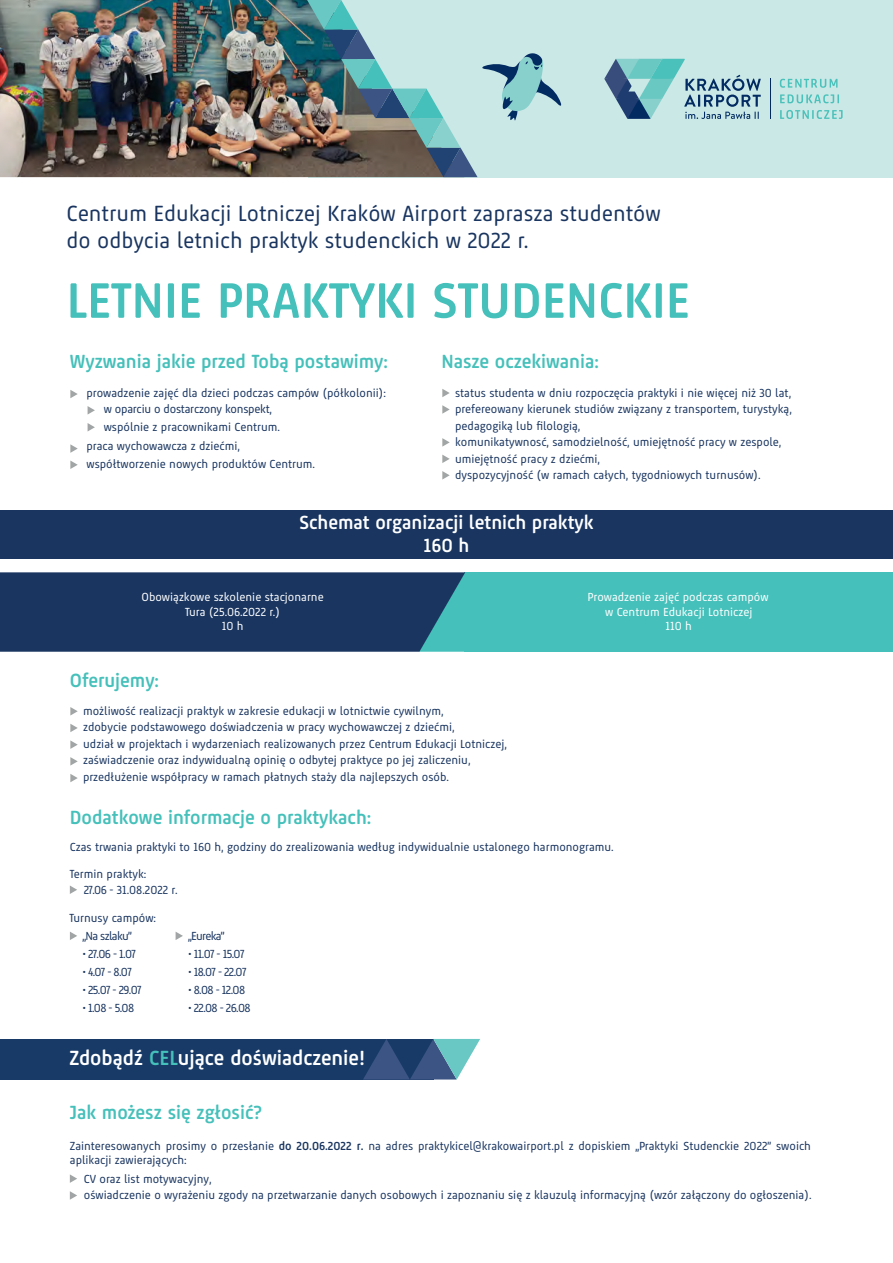
<style>
.page{position:relative;width:893px;height:1263px;background:#fff}
.page>*{position:absolute;margin:0;border:0;box-sizing:border-box;transform-origin:0 0}
.t1{font:700 51px "Krakow Airport";color:#45c0ba}
.t2{font:22.5px/27px "Krakow Airport";color:#193560}
.t3{font:700 21px "Krakow Airport";color:#fff}
.t4{font:700 19.5px "Krakow Airport";color:#45c0ba}
.t5{font:700 19.5px/23.4px "Krakow Airport";color:#fff;text-align:center}
.t6{font:12px/16.5px "Krakow Airport";color:#193560}
.t7{font:12px/14.4px "Krakow Airport";color:#fff;text-align:center}
.t8{font:12px "Krakow Airport";letter-spacing:-.055em;color:#193560}
.s1{color:#45c0ba}
.s2{font-weight:700}
</style>
<div class="page">
<div style="left:308px;top:0;width:585px;height:177px;background:#c9e8e6"></div>
<img style="left:0;top:0;width:307px;height:177px">
<svg style="left:70px;top:390px;width:8px;height:8px"></svg>
<svg style="left:70px;top:444px;width:8px;height:9px"></svg>
<svg style="left:70px;top:460px;width:8px;height:9px"></svg>
<svg style="left:88px;top:406px;width:7px;height:8px"></svg>
<svg style="left:88px;top:423px;width:7px;height:8px"></svg>
<svg style="left:442px;top:389px;width:8px;height:8px"></svg>
<svg style="left:442px;top:405px;width:8px;height:9px"></svg>
<svg style="left:442px;top:438px;width:8px;height:9px"></svg>
<svg style="left:442px;top:455px;width:8px;height:8px"></svg>
<svg style="left:442px;top:471px;width:8px;height:9px"></svg>
<svg style="left:70px;top:707px;width:8px;height:8px"></svg>
<svg style="left:70px;top:724px;width:8px;height:8px"></svg>
<svg style="left:70px;top:740px;width:8px;height:9px"></svg>
<svg style="left:70px;top:757px;width:8px;height:9px"></svg>
<svg style="left:70px;top:774px;width:8px;height:8px"></svg>
<div style="left:0;top:1039px;width:433px;height:40px;background:#183a67"></div>
<svg style="left:70px;top:885px;width:7px;height:9px"></svg>
<svg style="left:70px;top:932px;width:7px;height:8px"></svg>
<svg style="left:176px;top:932px;width:7px;height:8px"></svg>
<svg style="left:70px;top:1174px;width:7px;height:9px"></svg>
<svg style="left:70px;top:1191px;width:7px;height:9px"></svg>
<div style="left:0;top:511px;width:893px;height:48px;background:#193560"></div>
<div style="left:465px;top:572px;width:428px;height:80px;background:#45c0ba"></div>
<svg style="left:0;top:572px;width:465px;height:80px;background:#1c3d65"></svg>
<svg style="left:363px;top:1039px;width:117px;height:40px"></svg>
<svg style="left:307px;top:0;width:255px;height:177px"></svg>
<svg style="left:780px;top:79px;width:57px;height:9px"></svg>
<svg style="left:780px;top:94px;width:59px;height:9px"></svg>
<svg style="left:780px;top:110px;width:63px;height:9px"></svg>
<svg style="left:604px;top:59px;width:157px;height:60px"></svg>
<hr style="left:770px;top:79px;width:1px;height:40px;background:#022b62">
<h2 class="t2" style="left:67px;top:199px;width:596px">Centrum Edukacji Lotniczej Kraków Airport zaprasza studentów do odbycia letnich praktyk studenckich w 2022 r.</h2>
<h1 class="t1" style="left:67px;top:269px;width:625px">LETNIE PRAKTYKI STUDENCKIE</h1>
<h3 class="t4" style="left:70px;top:350px;width:320px">Wyzwania jakie przed Tobą postawimy:</h3>
<h3 class="t4" style="left:441px;top:350px;width:159px">Nasze oczekiwania:</h3>
<p class="t6" style="left:455px;top:384px;width:338px">status studenta w dniu rozpoczęcia praktyki i nie więcej niż 30 lat, prefereowany kierunek studiów związany z transportem, turystyką, pedagogiką lub filologią,<br>komunikatywnosć, samodzielność, umiejętność pracy w zespole, umiejętność pracy z dziećmi,<br>dyspozycyjność (w ramach całych, tygodniowych turnusów).</p>
<p class="t6" style="left:87px;top:384px;width:301px">prowadzenie zajęć dla dzieci podczas campów (półkolonii):</p>
<p class="t6" style="left:104px;top:400px;width:178px;line-height:18.3px">w oparciu o dostarczony konspekt, wspólnie z pracownikami Centrum.</p>
<p class="t6" style="left:87px;top:438px;width:155px">praca wychowawcza z dziećmi,</p>
<p class="t6" style="left:87px;top:456px;width:230px">współtworzenie nowych produktów Centrum.</p>
<h3 class="t5" style="left:299px;top:510px;width:296px">Schemat organizacji letnich praktyk<br>160 h</h3>
<p class="t7" style="left:588px;top:590px;width:182px">Prowadzenie zajęć podczas campów w Centrum Edukacji Lotniczej<br>110 h</p>
<p class="t7" style="left:141px;top:590px;width:184px">Obowiązkowe szkolenie stacjonarne<br>Tura (25.06.2022 r.)<br>10 h</p>
<h3 class="t4" style="left:70px;top:668px;width:91px">Oferujemy:</h3>
<p class="t6" style="left:83px;top:702px;width:425px">możliwość realizacji praktyk w zakresie edukacji w lotnictwie cywilnym,<br>zdobycie podstawowego doświadczenia w pracy wychowawczej z dziećmi,<br>udział w projektach i wydarzeniach realizowanych przez Centrum Edukacji Lotniczej, zaświadczenie oraz indywidualną opinię o odbytej praktyce po jej zaliczeniu, przedłużenie współpracy w ramach płatnych staży dla najlepszych osób.</p>
<h3 class="t4" style="left:70px;top:806px;width:303px">Dodatkowe informacje o praktykach:</h3>
<p class="t6" style="left:70px;top:839px;width:545px">Czas trwania praktyki to 160 h, godziny do zrealizowania według indywidualnie ustalonego harmonogramu.</p>
<p class="t6" style="left:70px;top:865px;width:78px">Termin praktyk:</p>
<p class="t6" style="left:69px;top:910px;width:88px">Turnusy campów:</p>
<p class="t6" style="left:84px;top:882px;width:95px">27.06 - 31.08.2022 r.</p>
<p class="t8" style="left:82px;top:928px;width:51px">„Na szlaku”</p>
<p class="t6" style="left:82px;top:945px;width:55px">• 27.06 - 1.07</p>
<p class="t6" style="left:82px;top:963px;width:51px">• 4.07 - 8.07</p>
<p class="t6" style="left:82px;top:981px;width:61px">• 25.07 - 29.07</p>
<p class="t6" style="left:82px;top:999px;width:53px">• 1.08 - 5.08</p>
<p class="t6" style="left:188px;top:927px;width:38px">„Eureka”</p>
<p class="t6" style="left:188px;top:945px;width:58px">• 11.07 - 15.07</p>
<p class="t6" style="left:188px;top:963px;width:60px">• 18.07 - 22.07</p>
<p class="t6" style="left:188px;top:981px;width:59px">• 8.08 - 12.08</p>
<p class="t6" style="left:188px;top:999px;width:64px">• 22.08 - 26.08</p>
<h3 class="t3" style="left:69px;top:1045px;width:297px">Zdobądź <span class="s1">CEL</span>ujące doświadczenie!</h3>
<h3 class="t4" style="left:70px;top:1100px;width:194px">Jak możesz się zgłosić?</h3>
<p class="t6" style="left:70px;top:1138px;width:743px;line-height:14.4px">Zainteresowanych prosimy o przesłanie <span class="s2">do 20.06.2022 r.</span> na adres praktykicel@krakowairport.pl z dopiskiem „Praktyki Studenckie 2022” swoich aplikacji zawierających:</p>
<p class="t6" style="left:84px;top:1170px;width:729px">CV oraz list motywacyjny,<br>oświadczenie o wyrażeniu zgody na przetwarzanie danych osobowych i zapoznaniu się z klauzulą informacyjną (wzór załączony do ogłoszenia).</p>
</div>
